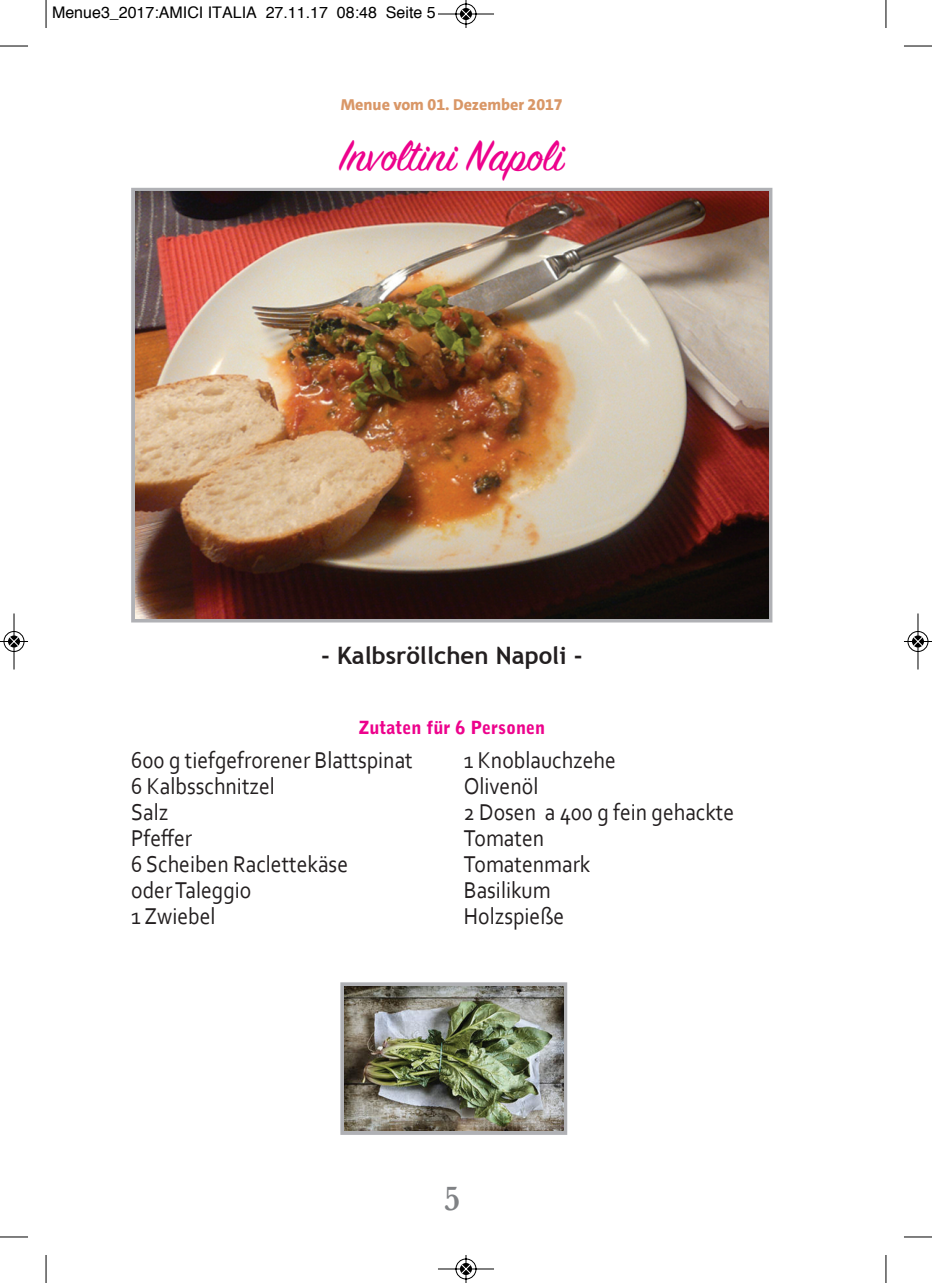
<style>
.page{position:relative;width:932px;height:1283px;background:#fff}
.page>*{position:absolute;margin:0;border:0;box-sizing:border-box;transform-origin:0 0}
.t1{font:48px "Sign Painter House Script";color:#ed028c}
.t2{font:600 36px "Baskerville";color:#808285;scale:.9 1}
.t3{font:24px/26px "Corbel";color:#231f20;scale:.9 1}
.t4{font:700 24px "Trebuchet MS";color:#231f20}
.t5{font:900 18px "Bell Gothic Std";color:#ed028c}
.t6{font:16px "Helvetica";color:#000}
.t7{font:800 16px "SPD The Sans";color:#d99767}
</style>
<div class="page">
<svg style="left:131px;top:188px;width:641px;height:434px;background:#9d9395"></svg>
<img style="left:135px;top:192px;width:633px;height:426px">
<svg style="left:340px;top:982px;width:227px;height:153px;background:#b0b0b4"></svg>
<img style="left:344px;top:986px;width:219px;height:145px">
<svg style="left:46px;top:0;width:1px;height:28px"></svg>
<svg style="left:0;top:46px;width:28px;height:1px"></svg>
<svg style="left:885px;top:0;width:1px;height:28px"></svg>
<svg style="left:904px;top:46px;width:27px;height:1px"></svg>
<svg style="left:46px;top:1255px;width:1px;height:28px"></svg>
<svg style="left:0;top:1236px;width:28px;height:1px"></svg>
<svg style="left:885px;top:1255px;width:1px;height:28px"></svg>
<svg style="left:904px;top:1236px;width:27px;height:1px"></svg>
<svg style="left:438px;top:0;width:56px;height:28px"></svg>
<svg style="left:438px;top:1255px;width:56px;height:28px"></svg>
<svg style="left:0;top:613px;width:28px;height:57px"></svg>
<svg style="left:904px;top:613px;width:27px;height:57px"></svg>
<p class="t6" style="left:52px;top:6px;width:385px">Menue3_2017:AMICI ITALIA 27.11.17 08:48 Seite 5</p>
<p class="t7" style="left:340px;top:94px;width:223px">Menue vom 01. Dezember 2017</p>
<h1 class="t1" style="left:339px;top:125px;width:225px">Involtini Napoli</h1>
<p class="t4" style="left:321px;top:641px;width:263px">- Kalbsröllchen Napoli -</p>
<p class="t5" style="left:358px;top:721px;width:188px">Zutaten für 6 Personen</p>
<p class="t3" style="left:131px;top:747px;width:314px">600 g tiefgefrorener Blattspinat<br>6 Kalbsschnitzel<br>Salz<br>Pfeffer<br>6 Scheiben Raclettekäse oderTaleggio<br>1 Zwiebel</p>
<p class="t3" style="left:463px;top:747px;width:302px">1 Knoblauchzehe<br>Olivenöl<br>2 Dosen a 400 g fein gehackte<br>Tomaten<br>Tomatenmark<br>Basilikum<br>Holzspieße</p>
<h2 class="t2" style="left:443px;top:1178px;width:20px">5</h2>
</div>
